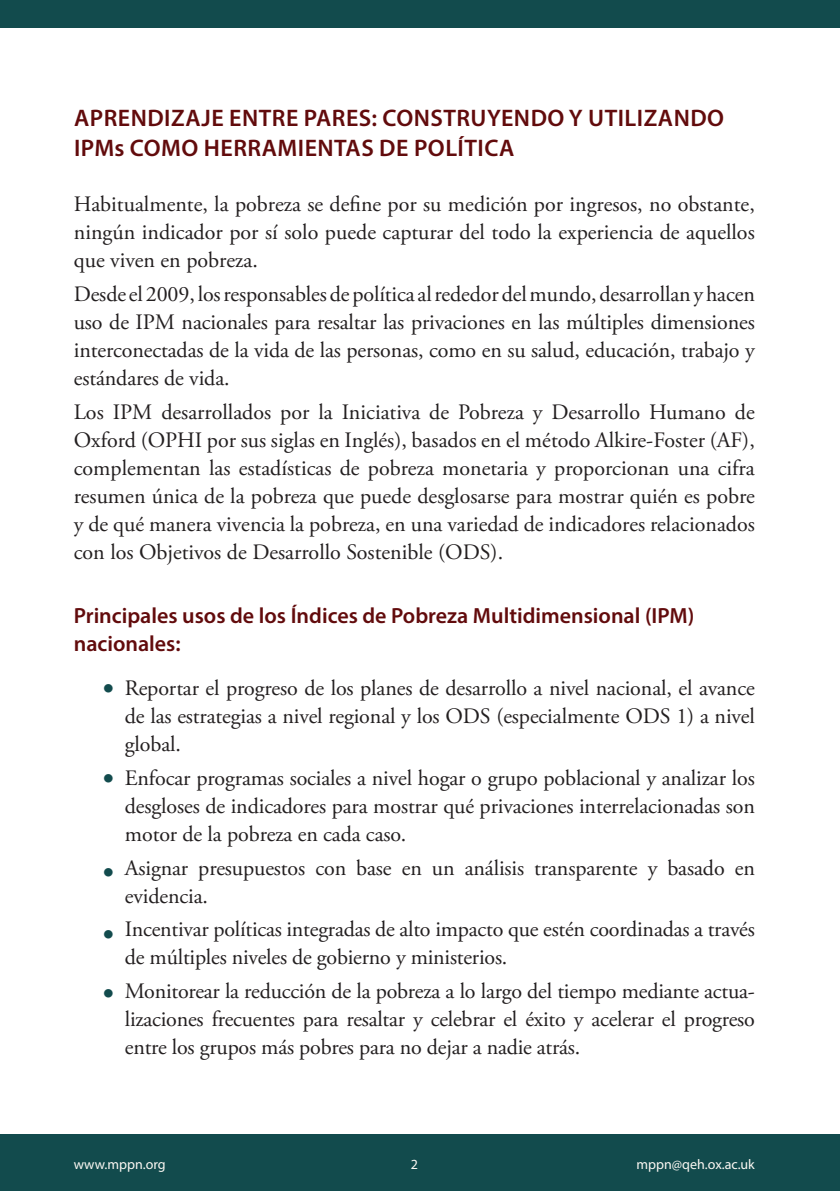
<style>
.page{position:relative;width:840px;height:1191px;background:#fff}
.page>*{position:absolute;margin:0;border:0;box-sizing:border-box;transform-origin:0 0}
.t1{font:600 24px/30px "Myriad Pro";letter-spacing:.02em;color:#620b0c}
.t2{font:22px/28px "Adobe Garamond Pro";letter-spacing:-.005em;color:#231f20;text-align:justify}
.t3{font:600 22px/28px "Myriad Pro";color:#620b0c}
.t4{font:20px "Helvetica Neue";color:#124b4d}
.t5{font:14px "Myriad Pro";color:#fbf8f3}
</style>
<div class="page">
<div style="left:0;top:0;width:839px;height:28px;background:#124b4d"></div>
<div style="left:0;top:1134px;width:839px;height:57px;background:#124b4d"></div>
<p class="t1" style="left:74px;top:102px;width:651px">APRENDIZAJE ENTRE PARES: CONSTRUYENDO Y UTILIZANDO<br>IPMs COMO HERRAMIENTAS DE POLÍTICA</p>
<p class="t2" style="left:74px;top:191px;width:682px">Habitualmente, la pobreza se define por su medición por ingresos, no obstante, ningún indicador por sí solo puede capturar del todo la experiencia de aquellos que viven en pobreza.</p>
<p class="t2" style="left:74px;top:281px;width:682px">Desde el 2009, los responsables de política al rededor del mundo, desarrollan y hacen uso de IPM nacionales para resaltar las privaciones en las múltiples dimensiones interconectadas de la vida de las personas, como en su salud, educación, trabajo y estándares de vida.</p>
<p class="t2" style="left:74px;top:398px;width:682px">Los IPM desarrollados por la Iniciativa de Pobreza y Desarrollo Humano de Oxford (OPHI por sus siglas en Inglés), basados en el método Alkire-Foster (AF), complementan las estadísticas de pobreza monetaria y proporcionan una cifra resumen única de la pobreza que puede desglosarse para mostrar quién es pobre y de qué manera vivencia la pobreza, en una variedad de indicadores relacionados con los Objetivos de Desarrollo Sostenible (ODS).</p>
<p class="t3" style="left:74px;top:601px;width:621px">Principales usos de los Índices de Pobreza Multidimensional (IPM) nacionales:</p>
<p class="t4" style="left:102px;top:673px;width:14px">●</p>
<p class="t4" style="left:102px;top:763px;width:14px">●</p>
<p class="t4" style="left:102px;top:857px;width:14px">●</p>
<p class="t4" style="left:102px;top:919px;width:14px">●</p>
<p class="t4" style="left:102px;top:978px;width:14px">●</p>
<p class="t2" style="left:125px;top:675px;width:631px">Reportar el progreso de los planes de desarrollo a nivel nacional, el avance de las estrategias a nivel regional y los ODS (especialmente ODS 1) a nivel global.</p>
<p class="t2" style="left:125px;top:764px;width:631px">Enfocar programas sociales a nivel hogar o grupo poblacional y analizar los desgloses de indicadores para mostrar qué privaciones interrelacionadas son motor de la pobreza en cada caso.</p>
<p class="t2" style="left:125px;top:854px;width:631px">Asignar presupuestos con base en un análisis transparente y basado en evidencia.</p>
<p class="t2" style="left:125px;top:916px;width:631px">Incentivar políticas integradas de alto impacto que estén coordinadas a través de múltiples niveles de gobierno y ministerios.</p>
<p class="t2" style="left:125px;top:977px;width:631px">Monitorear la reducción de la pobreza a lo largo del tiempo mediante actua&shy;lizaciones frecuentes para resaltar y celebrar el éxito y acelerar el progreso entre los grupos más pobres para no dejar a nadie atrás.</p>
<p class="t5" style="left:74px;top:1156px;width:93px">www.mppn.org</p>
<p class="t5" style="left:410px;top:1155px;width:9px">2</p>
<p class="t5" style="left:636px;top:1155px;width:120px">mppn@qeh.ox.ac.uk</p>
</div>
